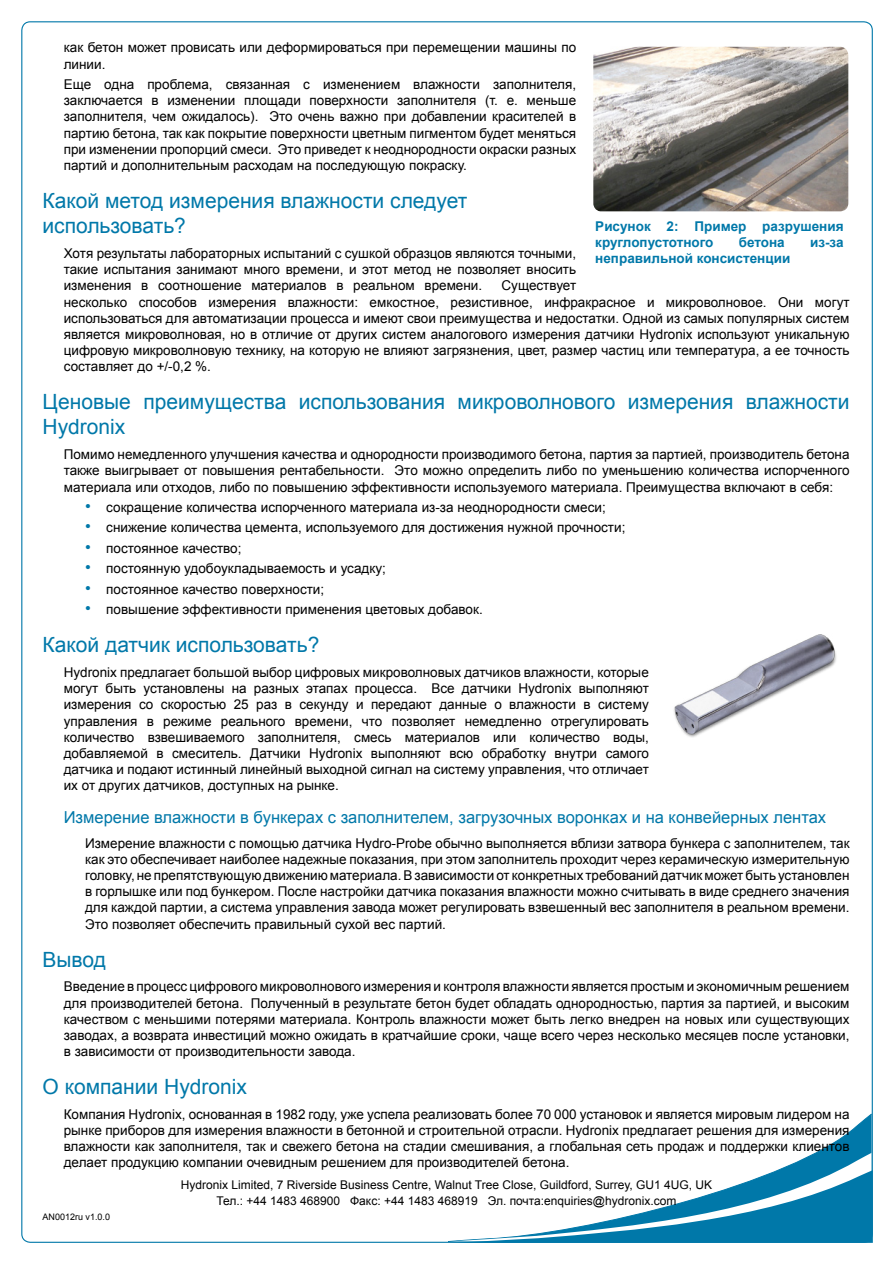
<style>
.page{position:relative;width:893px;height:1263px;background:#fff}
.page>*{position:absolute;margin:0;border:0;box-sizing:border-box;transform-origin:0 0}
.t1{font:21px/25.2px "Arial";color:#0078a9}
.t2{font:16.5px "Arial";color:#0078a9}
.t3{font:13.5px/16.2px "Arial";color:#000;text-align:justify}
.t4{font:700 13.5px/16.2px "Arial";color:#0078a9}
.t5{font:12px/16.5px "Arial";color:#000;text-align:center}
.t6{font:9px "Arial";color:#000}
.s1{font-size:16.5px;color:#0078a9}
</style>
<div class="page">
<svg style="left:815px;top:1114px;width:56px;height:39px"></svg>
<svg style="left:450px;top:1153px;width:423px;height:90px"></svg>
<img style="left:674px;top:634px;width:162px;height:104px">
<img style="left:593px;top:47px;width:255px;height:164px">
<p class="t3" style="left:64px;top:40px;width:514px">как бетон может провисать или деформироваться при перемещении машины по линии.</p>
<p class="t3" style="left:64px;top:76px;width:514px">Еще одна проблема, связанная с изменением влажности заполнителя, заключается в изменении площади поверхности заполнителя (т. е. меньше заполнителя, чем ожидалось). Это очень важно при добавлении красителей в партию бетона, так как покрытие поверхности цветным пигментом будет меняться при изменении пропорций смеси. Это приведет к неоднородности окраски разных партий и дополнительным расходам на последующую покраску.</p>
<h1 class="t1" style="left:43px;top:188px;width:426px">Какой метод измерения влажности следует использовать?</h1>
<p class="t3" style="left:64px;top:245px;width:514px">Хотя результаты лабораторных испытаний с сушкой образцов являются точными, такие испытания занимают много времени, и этот метод не позволяет вносить изменения в соотношение материалов в реальном времени.</p>
<p class="t4" style="left:595px;top:218px;width:250px">Рисунок 2: Пример разрушения круглопустотного</p>
<p class="t4" style="left:739px;top:234px;width:48px">бетона</p>
<p class="t4" style="left:810px;top:234px;width:35px">из-за</p>
<p class="t4" style="left:595px;top:251px;width:196px">неправильной консистенции</p>
<p class="t3" style="left:64px;top:278px;width:787px;text-align:left;text-indent:438px">Существует<br>несколько способов измерения влажности: емкостное, резистивное, инфракрасное и микроволновое. Они могут использоваться для автоматизации процесса и имеют свои преимущества и недостатки. Одной из самых популярных систем является микроволновая, но в отличие от других систем аналогового измерения датчики Hydronix используют уникальную цифровую микроволновую технику, на которую не влияют загрязнения, цвет, размер частиц или температура, а ее точность составляет до +/-0,2 %.</p>
<h1 class="t1" style="left:43px;top:389px;width:808px">Ценовые преимущества использования микроволнового измерения влажности<br>Hydronix</h1>
<p class="t3" style="left:64px;top:446px;width:787px">Помимо немедленного улучшения качества и однородности производимого бетона, партия за партией, производитель бетона также выигрывает от повышения рентабельности. Это можно определить либо по уменьшению количества испорченного материала или отходов, либо по повышению эффективности используемого материала. Преимущества включают в себя:</p>
<p class="t3" style="left:85px;top:499px;width:522px"><span class="s1">•</span> сокращение количества испорченного материала из-за неоднородности смеси;</p>
<p class="t3" style="left:85px;top:520px;width:542px"><span class="s1">•</span> снижение количества цемента, используемого для достижения нужной прочности;</p>
<p class="t3" style="left:85px;top:540px;width:158px"><span class="s1">•</span> постоянное качество;</p>
<p class="t3" style="left:85px;top:561px;width:302px"><span class="s1">•</span> постоянную удобоукладываемость и усадку;</p>
<p class="t3" style="left:85px;top:581px;width:241px"><span class="s1">•</span> постоянное качество поверхности;</p>
<p class="t3" style="left:85px;top:602px;width:399px"><span class="s1">•</span> повышение эффективности применения цветовых добавок.</p>
<h1 class="t1" style="left:43px;top:632px;width:278px">Какой датчик использовать?</h1>
<p class="t3" style="left:64px;top:664px;width:587px">Hydronix предлагает большой выбор цифровых микроволновых датчиков влажности, которые могут быть установлены на разных этапах процесса. Все датчики Hydronix выполняют измерения со скоростью 25 раз в секунду и передают данные о влажности в систему управления в режиме реального времени, что позволяет немедленно отрегулировать количество взвешиваемого заполнителя, смесь материалов или количество воды, добавляемой в смеситель. Датчики Hydronix выполняют всю обработку внутри самого датчика и подают истинный линейный выходной сигнал на систему управления, что отличает их от других датчиков, доступных на рынке.</p>
<p class="t2" style="left:64px;top:806px;width:764px">Измерение влажности в бункерах с заполнителем, загрузочных воронках и на конвейерных лентах</p>
<p class="t3" style="left:85px;top:835px;width:766px">Измерение влажности с помощью датчика Hydro-Probe обычно выполняется вблизи затвора бункера с заполнителем, так как это обеспечивает наиболее надежные показания, при этом заполнитель проходит через керамическую измерительную головку, не препятствующую движению материала. В зависимости от конкретных требований датчик может быть установлен в горлышке или под бункером. После настройки датчика показания влажности можно считывать в виде среднего значения для каждой партии, а система управления завода может регулировать взвешенный вес заполнителя в реальном времени.<br>Это позволяет обеспечить правильный сухой вес партий.</p>
<h1 class="t1" style="left:43px;top:947px;width:65px">Вывод</h1>
<p class="t3" style="left:64px;top:979px;width:787px">Введение в процесс цифрового микроволнового измерения и контроля влажности является простым и экономичным решением для производителей бетона. Полученный в результате бетон будет обладать однородностью, партия за партией, и высоким качеством с меньшими потерями материала. Контроль влажности может быть легко внедрен на новых или существующих заводах, а возврата инвестиций можно ожидать в кратчайшие сроки, чаще всего через несколько месяцев после установки, в зависимости от производительности завода.</p>
<h1 class="t1" style="left:43px;top:1074px;width:206px">О компании Hydronix</h1>
<p class="t3" style="left:64px;top:1106px;width:787px">Компания Hydronix, основанная в 1982 году, уже успела реализовать более 70 000 установок и является мировым лидером на рынке приборов для измерения влажности в бетонной и строительной отрасли. Hydronix предлагает решения для измерения влажности как заполнителя, так и свежего бетона на стадии смешивания, а глобальная сеть продаж и поддержки клиентов делает продукцию компании очевидным решением для производителей бетона.</p>
<p class="t6" style="left:43px;top:1210px;width:69px">AN0012ru v1.0.0</p>
<p class="t5" style="left:181px;top:1176px;width:533px">Hydronix Limited, 7 Riverside Business Centre, Walnut Tree Close, Guildford, Surrey, GU1 4UG, UK<br>Тел.: +44 1483 468900 Факс: +44 1483 468919 Эл. почта:enquiries@hydronix.com</p>
</div>
